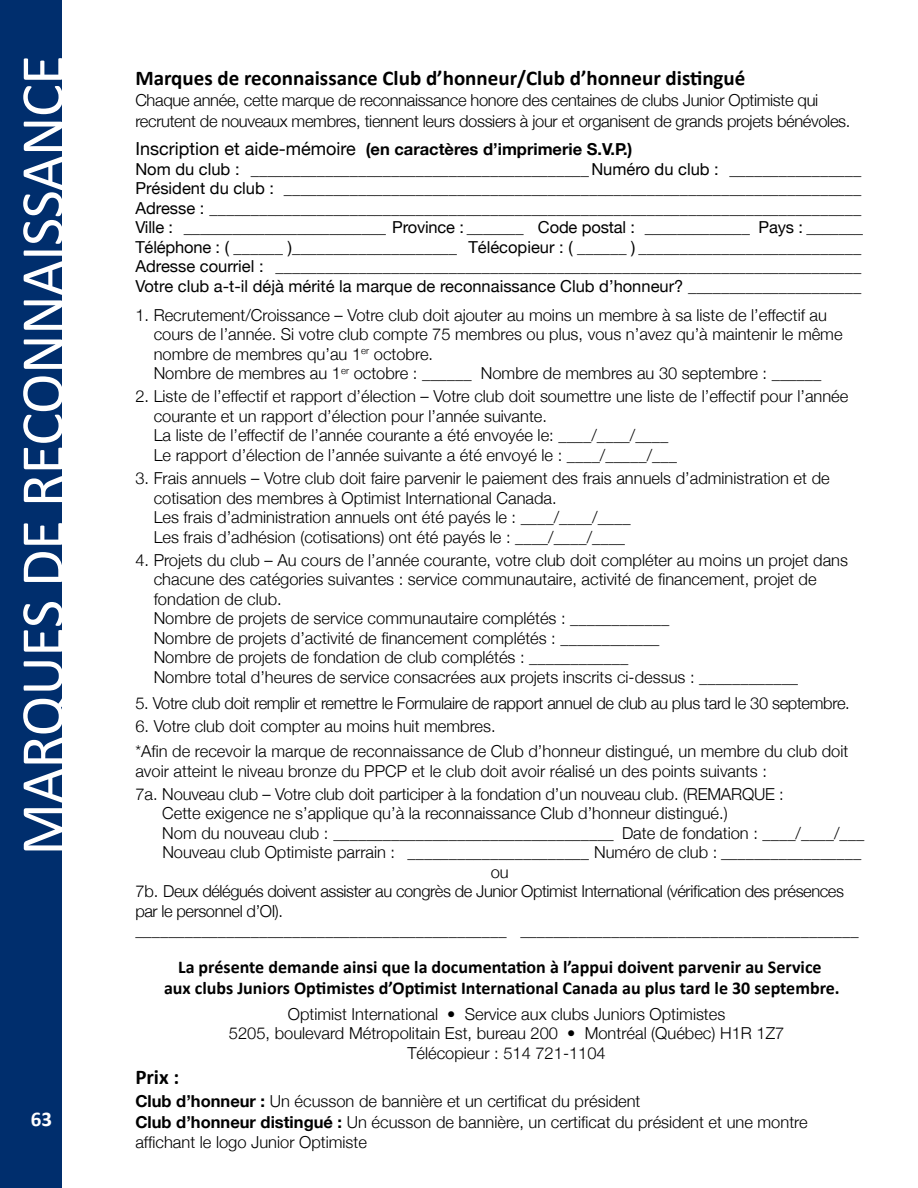
<style>
.page{position:relative;width:918px;height:1188px;background:#fff}
.page>*{position:absolute;margin:0;border:0;box-sizing:border-box;transform-origin:0 0}
.t1{font:61.5px "Calibri";letter-spacing:-.01em;color:#fff}
.t2{font:700 21px "Calibri";color:#000}
.t3{font:700 21px "Calibri";color:#fff}
.t4{font:700 18px/21px "Calibri";color:#000;text-align:center}
.t5{font:300 16.5px/19.5px "Helvetica Neue";color:#000}
.t6{font:16.5px/19.5px "Helvetica Neue";color:#000}
.t7{font:300 16.5px/21px "Helvetica Neue";letter-spacing:-.02em;color:#000}
.t8{font:300 16.5px "Helvetica Neue";letter-spacing:-.025em;color:#000}
.s1{font-size:18px}
.s2{font-weight:700}
</style>
<div class="page">
<div style="left:0;top:0;width:62px;height:1188px;background:#002e6d"></div>
<h1 class="t1" style="left:4px;top:856px;width:802px;rotate:-90deg">MARQUES DE RECONNAISSANCE</h1>
<p class="t3" style="left:31px;top:1106px;width:23px">63</p>
<p class="t2" style="left:135px;top:65px;width:612px">Marques de reconnaissance Club d’honneur/Club d’honneur distingué</p>
<p class="t7" style="left:135px;top:89px;width:717px">Chaque année, cette marque de reconnaissance honore des centaines de clubs Junior Optimiste qui recrutent de nouveaux membres, tiennent leurs dossiers à jour et organisent de grands projets bénévoles.</p>
<p class="t6" style="left:135px;top:140px;width:729px"><span class="s1">Inscription et aide-mémoire</span> <span class="s2">(en caractères d’imprimerie S.V.P.)<br></span>Nom du club : _________________________________________Numéro du club : ________________ Président du club : ______________________________________________________________________ Adresse : _______________________________________________________________________________ Ville : _________________________ Province : _______ Code postal : _____________ Pays : _______ Téléphone : ( ______ )____________________ Télécopieur : ( ______ ) ___________________________ Adresse courriel : _______________________________________________________________________ Votre club a-t-il déjà mérité la marque de reconnaissance Club d’honneur? _____________________</p>
<p class="t5" style="left:154px;top:305px;width:690px;text-indent:-18px">1. Recrutement/Croissance – Votre club doit ajouter au moins un membre à sa liste de l’effectif au cours de l’année. Si votre club compte 75 membres ou plus, vous n’avez qu’à maintenir le même nombre de membres qu’au 1<sup>er</sup> octobre.<br>Nombre de membres au 1<sup>er</sup> octobre : ______ Nombre de membres au 30 septembre : ______</p>
<p class="t5" style="left:154px;top:386px;width:696px;text-indent:-18px">2. Liste de l’effectif et rapport d’élection – Votre club doit soumettre une liste de l’effectif pour l’année courante et un rapport d’élection pour l’année suivante.<br>La liste de l’effectif de l’année courante a été envoyée le: ____/____/____<br>Le rapport d’élection de l’année suivante a été envoyé le : ____/_____/___</p>
<p class="t5" style="left:154px;top:468px;width:678px;text-indent:-18px">3. Frais annuels – Votre club doit faire parvenir le paiement des frais annuels d’administration et de cotisation des membres à Optimist International Canada.<br>Les frais d’administration annuels ont été payés le : ____/____/____<br>Les frais d’adhésion (cotisations) ont été payés le : ____/____/____</p>
<p class="t5" style="left:154px;top:550px;width:696px;text-indent:-18px">4. Projets du club – Au cours de l’année courante, votre club doit compléter au moins un projet dans chacune des catégories suivantes : service communautaire, activité de financement, projet de fondation de club.<br>Nombre de projets de service communautaire complétés : ____________<br>Nombre de projets d’activité de financement complétés : ____________<br>Nombre de projets de fondation de club complétés : ____________<br>Nombre total d’heures de service consacrées aux projets inscrits ci-dessus : ____________</p>
<p class="t7" style="left:135px;top:692px;width:716px">5. Votre club doit remplir et remettre le Formulaire de rapport annuel de club au plus tard le 30 septembre.</p>
<p class="t5" style="left:135px;top:714px;width:715px;line-height:24.8px">6. Votre club doit compter au moins huit membres.<br>*Afin de recevoir la marque de reconnaissance de Club d’honneur distingué, un membre du club doit</p>
<p class="t5" style="left:135px;top:759px;width:650px;line-height:23.2px">avoir atteint le niveau bronze du PPCP et le club doit avoir réalisé un des points suivants :<br>7a. Nouveau club – Votre club doit participer à la fondation d’un nouveau club. (REMARQUE :</p>
<p class="t5" style="left:162px;top:803px;width:567px">Cette exigence ne s’applique qu’à la reconnaissance Club d’honneur distingué.)</p>
<p class="t5" style="left:162px;top:823px;width:704px">Nom du nouveau club : __________________________________ Date de fondation : ____/____/___</p>
<p class="t5" style="left:162px;top:842px;width:700px">Nouveau club Optimiste parrain : ______________________ Numéro de club : _________________</p>
<p class="t5" style="left:491px;top:862px;width:20px">ou</p>
<p class="t8" style="left:135px;top:882px;width:710px">7b. Deux délégués doivent assister au congrès de Junior Optimist International (vérification des présences</p>
<p class="t8" style="left:135px;top:901px;width:149px">par le personnel d’OI).</p>
<p class="t6" style="left:135px;top:921px;width:725px">_____________________________________________ _________________________________________</p>
<p class="t4" style="left:164px;top:956px;width:677px">La présente demande ainsi que la documentation à l’appui doivent parvenir au Service<br>aux clubs Juniors Optimistes d’Optimist International Canada au plus tard le 30 septembre.</p>
<p class="t5" style="left:229px;top:1004px;width:557px;text-align:center">Optimist International • Service aux clubs Juniors Optimistes<br>5205, boulevard Métropolitain Est, bureau 200 • Montréal (Québec) H1R 1Z7<br>Télécopieur : 514 721-1104</p>
<p class="t2" style="left:135px;top:1064px;width:45px">Prix :</p>
<p class="t5" style="left:135px;top:1091px;width:674px;line-height:20.4px"><span class="s2">Club d’honneur :</span> Un écusson de bannière et un certificat du président<br><span class="s2">Club d’honneur distingué :</span> Un écusson de bannière, un certificat du président et une montre affichant le logo Junior Optimiste</p>
</div>
